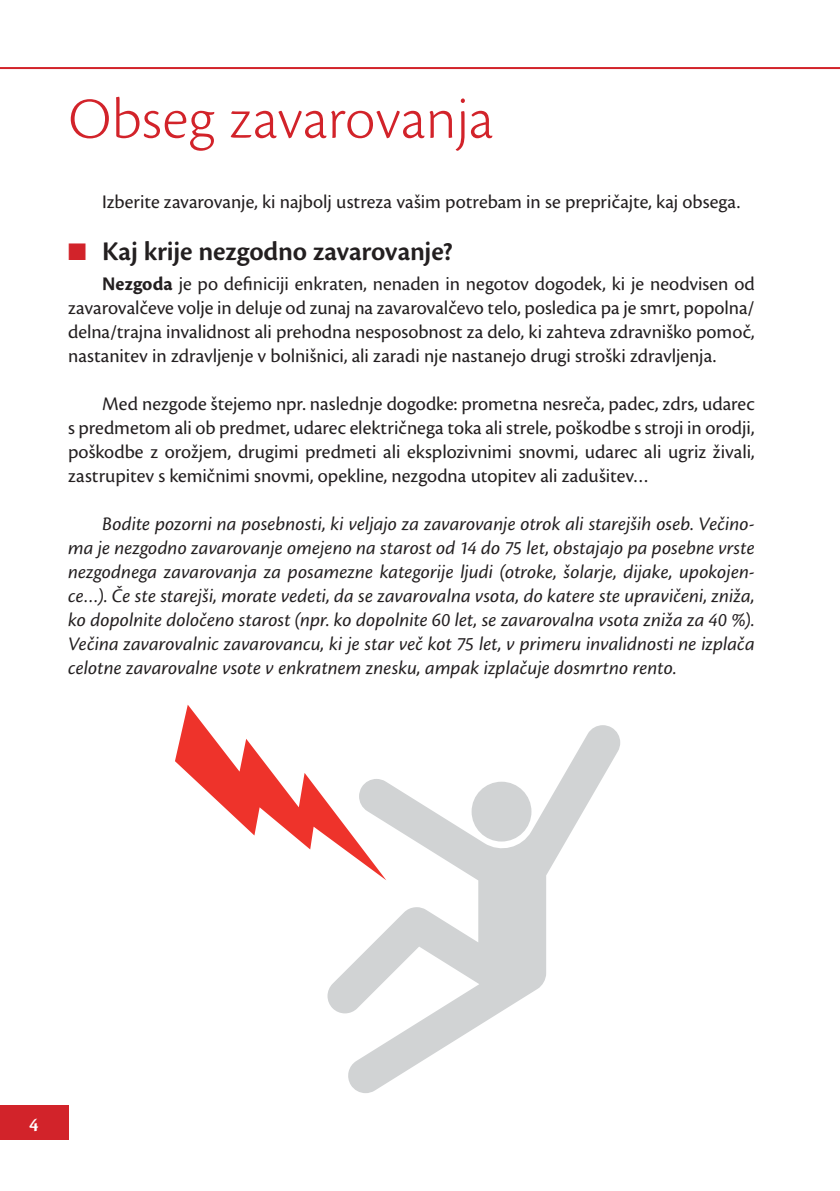
<style>
.page{position:relative;width:840px;height:1191px;background:#fff}
.page>*{position:absolute;margin:0;border:0;box-sizing:border-box;transform-origin:0 0}
.t1{font:60px "Cronos Pro Lt Capt";color:#d2232a}
.t2{font:600 28px "Cronos Pro";letter-spacing:-.005em;color:#231f20}
.t3{font:20px/24px "Cronos Pro";color:#231f20;text-align:justify}
.t4{font:italic 20px/24px "Cronos Pro";letter-spacing:.005em;color:#231f20;text-align:justify}
.t5{font:20px "Cronos Pro Semibold Disp";color:#fff}
.s1{color:#d2232a}
.s2{font-weight:700}
</style>
<div class="page">
<div style="left:0;top:1106px;width:68px;height:34px;background:#d2232a"></div>
<hr style="left:0;top:67px;width:839px;height:2px;background:#d2232a">
<svg style="left:327px;top:725px;width:293px;height:368px"></svg>
<svg style="left:175px;top:704px;width:211px;height:176px"></svg>
<div style="left:471px;top:781px;width:60px;height:60px;background:#d1d3d4;border-radius:50%"></div>
<h1 class="t1" style="left:68px;top:84px;width:427px">Obseg zavarovanja</h1>
<p class="t3" style="left:102px;top:190px;width:639px">Izberite zavarovanje, ki najbolj ustreza vašim potrebam in se prepričajte, kaj obsega.</p>
<h2 class="t2" style="left:68px;top:235px;width:386px"><span class="s1">■</span> Kaj krije nezgodno zavarovanje?</h2>
<p class="t3" style="left:68px;top:271px;width:688px;text-indent:34px"><span class="s2">Nezgoda</span> je po definiciji enkraten, nenaden in negotov dogodek, ki je neodvisen od zavarovalčeve volje in deluje od zunaj na zavarovalčevo telo, posledica pa je smrt, popolna/ delna/trajna invalidnost ali prehodna nesposobnost za delo, ki zahteva zdravniško pomoč, nastanitev in zdravljenje v bolnišnici, ali zaradi nje nastanejo drugi stroški zdravljenja.</p>
<p class="t3" style="left:68px;top:391px;width:687px;text-indent:34px">Med nezgode štejemo npr. naslednje dogodke: prometna nesreča, padec, zdrs, udarec s predmetom ali ob predmet, udarec električnega toka ali strele, poškodbe s stroji in orodji, poškodbe z orožjem, drugimi predmeti ali eksplozivnimi snovmi, udarec ali ugriz živali, zastrupitev s kemičnimi snovmi, opekline, nezgodna utopitev ali zadušitev…</p>
<p class="t4" style="left:68px;top:512px;width:687px;text-indent:34px">Bodite pozorni na posebnosti, ki veljajo za zavarovanje otrok ali starejših oseb. Večino&shy;ma je nezgodno zavarovanje omejeno na starost od 14 do 75 let, obstajajo pa posebne vrste nezgodnega zavarovanja za posamezne kategorije ljudi (otroke, šolarje, dijake, upokojen&shy;ce…). Če ste starejši, morate vedeti, da se zavarovalna vsota, do katere ste upravičeni, zniža, ko dopolnite določeno starost (npr. ko dopolnite 60 let, se zavarovalna vsota zniža za 40 %).<br>Večina zavarovalnic zavarovancu, ki je star več kot 75 let, v primeru invalidnosti ne izplača celotne zavarovalne vsote v enkratnem znesku, ampak izplačuje dosmrtno rento.</p>
<p class="t5" style="left:29px;top:1113px;width:11px">4</p>
</div>
